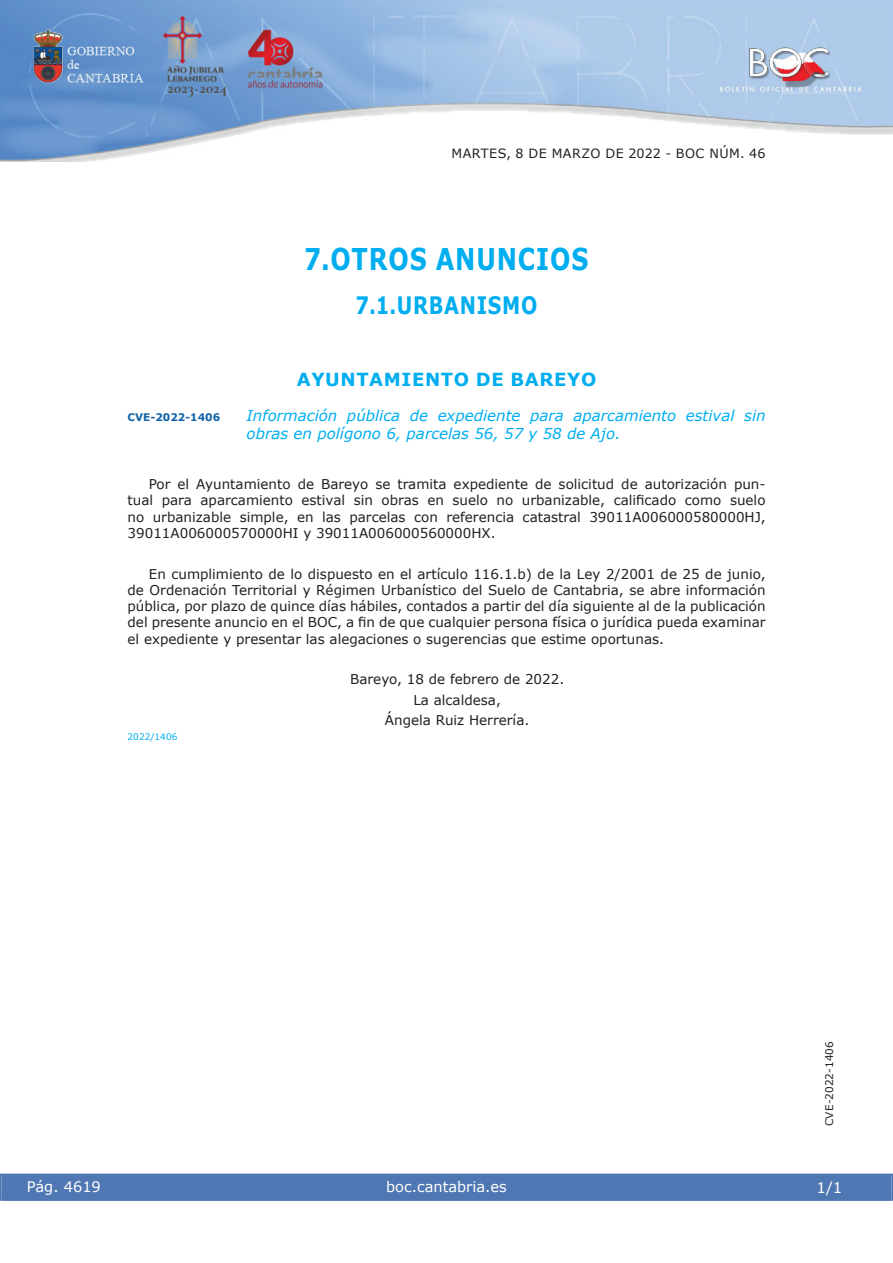
<style>
.page{position:relative;width:893px;height:1263px;background:#fff}
.page>*{position:absolute;margin:0;border:0;box-sizing:border-box;transform-origin:0 0}
.t1{font:700 30px "Verdana";letter-spacing:.035em;color:#00aeef;scale:.8 1}
.t2{font:700 24px "Verdana";letter-spacing:.035em;color:#00aeef;scale:.8 1}
.t3{font:700 18px "Verdana";letter-spacing:.035em;color:#00aeef}
.t4{font:italic 15px/18px "Verdana";color:#00aeef}
.t5{font:15px "Verdana";color:#fff}
.t6{font:14.55px "Verdana";color:#fff}
.t7{font:13.5px/16.2px "Verdana";color:#231f20;text-align:justify}
.t8{font:12.75px "Verdana";letter-spacing:.035em;color:#231f20}
.t9{font:10.5px "Verdana";color:#231f20}
.t10{font:700 10.5px "Verdana";color:#1263a9}
.t11{font:9px "Verdana";color:#00aeef}
</style>
<div class="page">
<img style="left:0;top:0;width:893px;height:161px">
<div style="left:1px;top:1174px;width:890px;height:27px;background:#4f77b3"></div>
<div style="left:0;top:1174px;width:893px;height:27px;border:1px solid #4f77b3"></div>
<p class="t8" style="left:451px;top:145px;width:315px">MARTES, 8 DE MARZO DE 2022 - BOC NÚM. 46</p>
<h1 class="t1" style="left:304px;top:240px;width:357px">7.OTROS ANUNCIOS</h1>
<h2 class="t2" style="left:355px;top:290px;width:229px">7.1.URBANISMO</h2>
<h3 class="t3" style="left:297px;top:368px;width:301px">AYUNTAMIENTO DE BAREYO</h3>
<p class="t10" style="left:128px;top:410px;width:94px">CVE-2022-1406</p>
<p class="t4" style="left:247px;top:406px;width:520px">Información pública de expediente para aparcamiento estival sin obras en polígono 6, parcelas 56, 57 y 58 de Ajo.</p>
<p class="t7" style="left:128px;top:476px;width:639px;text-indent:21px">Por el Ayuntamiento de Bareyo se tramita expediente de solicitud de autorización pun&shy;tual para aparcamiento estival sin obras en suelo no urbanizable, calificado como suelo no urbanizable simple, en las parcelas con referencia catastral 39011A006000580000HJ, 39011A006000570000HI y 39011A006000560000HX.</p>
<p class="t7" style="left:128px;top:565px;width:639px;text-indent:21px">En cumplimiento de lo dispuesto en el artículo 116.1.b) de la Ley 2/2001 de 25 de junio, de Ordenación Territorial y Régimen Urbanístico del Suelo de Cantabria, se abre información pública, por plazo de quince días hábiles, contados a partir del día siguiente al de la publicación del presente anuncio en el BOC, a fin de que cualquier persona física o jurídica pueda examinar el expediente y presentar las alegaciones o sugerencias que estime oportunas.</p>
<p class="t7" style="left:350px;top:669px;width:216px;line-height:20.4px;text-align:center">Bareyo, 18 de febrero de 2022.<br>La alcaldesa,<br>Ángela Ruiz Herrería.</p>
<p class="t11" style="left:128px;top:731px;width:51px">2022/1406</p>
<p class="t6" style="left:27px;top:1177px;width:76px">Pág. 4619</p>
<p class="t6" style="left:386px;top:1178px;width:122px">boc.cantabria.es</p>
<p class="t9" style="left:823px;top:1126px;width:87px;rotate:-90deg">CVE-2022-1406</p>
<p class="t5" style="left:816px;top:1178px;width:27px">1/1</p>
</div>
